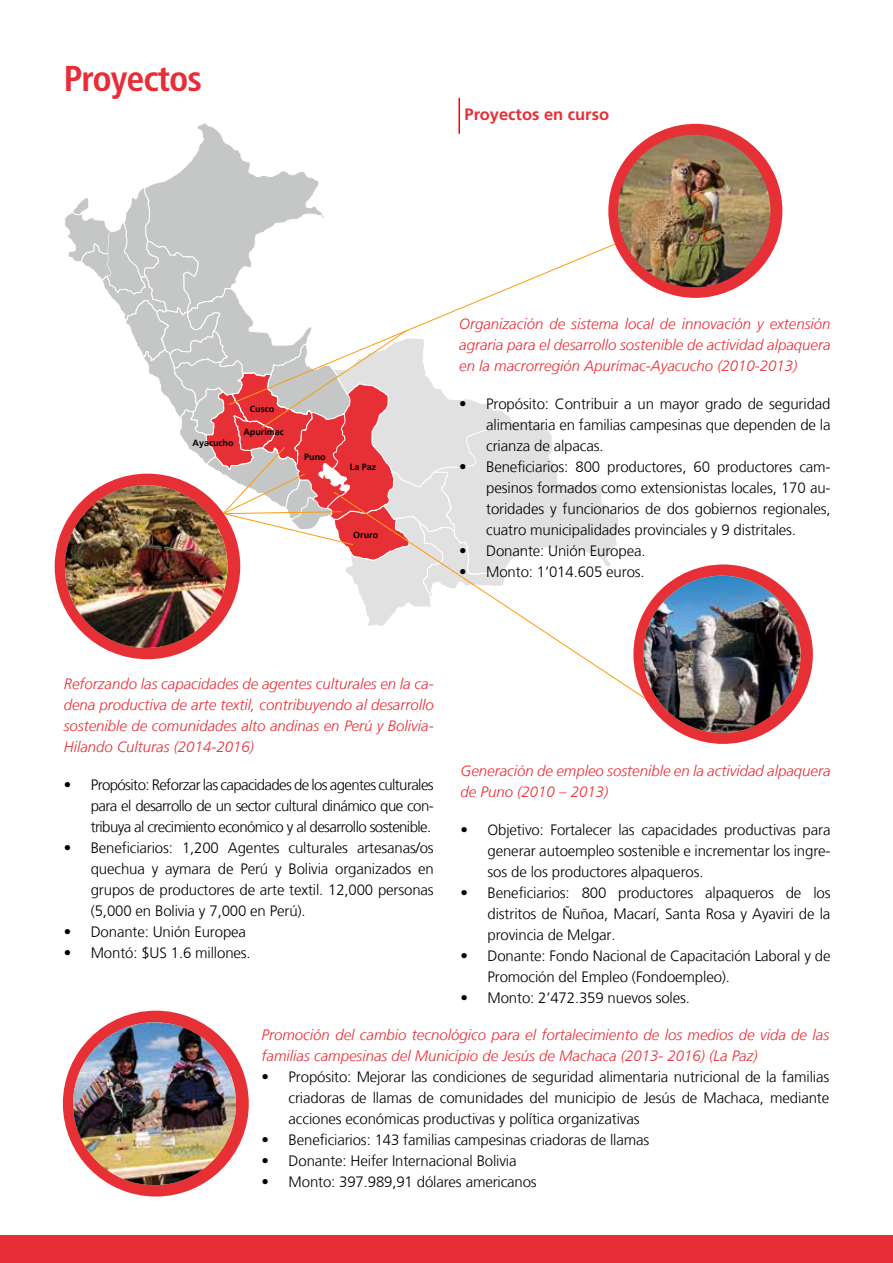
<style>
.page{position:relative;width:893px;height:1263px;background:#fff}
.page>*{position:absolute;margin:0;border:0;box-sizing:border-box;transform-origin:0 0}
.t1{font:700 condensed 36px "Frutiger";letter-spacing:-.03em;color:#e72e36}
.t2{font:700 16.5px "Frutiger";color:#e72e36}
.t3{font:300 15px/21px "Frutiger LT";letter-spacing:-.01em;color:#000;text-align:justify}
.t4{font:italic 300 15px/21px "Frutiger LT";color:#e72e36;text-align:justify}
.t5{font:700 9px "Frutiger LT";color:#000}
</style>
<div class="page">
<div style="left:0;top:1235px;width:893px;height:28px;background:#e72e36"></div>
<hr style="left:458px;top:98px;width:2px;height:36px;background:#f00">
<svg style="left:64px;top:122px;width:555px;height:505px"></svg>
<svg style="left:333px;top:491px;width:314px;height:211px"></svg>
<div style="left:608px;top:124px;width:174px;height:174px;background:#e72f36;border-radius:50%"></div>
<img style="left:618px;top:135px;width:152px;height:152px;border-radius:76px">
<div style="left:633px;top:564px;width:180px;height:180px;background:#e72f36;border-radius:50%"></div>
<img style="left:643px;top:576px;width:158px;height:157px;border-radius:79px">
<div style="left:55px;top:474px;width:185px;height:185px;background:#e72f36;border-radius:50%"></div>
<img style="left:65px;top:485px;width:163px;height:163px;border-radius:81px">
<div style="left:63px;top:1011px;width:186px;height:185px;background:#e72f36;border-radius:50%"></div>
<img style="left:73px;top:1022px;width:163px;height:163px;border-radius:81px">
<h1 class="t1" style="left:64px;top:57px;width:140px">Proyectos</h1>
<p class="t5" style="left:193px;top:438px;width:42px">Ayacucho</p>
<p class="t5" style="left:250px;top:403px;width:26px">Cusco</p>
<p class="t5" style="left:243px;top:427px;width:42px">Apurimac</p>
<p class="t5" style="left:304px;top:452px;width:23px">Puno</p>
<p class="t5" style="left:350px;top:462px;width:28px">La Paz</p>
<p class="t5" style="left:353px;top:529px;width:26px">Oruro</p>
<p class="t2" style="left:465px;top:105px;width:146px">Proyectos en curso</p>
<p class="t4" style="left:459px;top:313px;width:373px">Organización de sistema local de innovación y extensión agraria para el desarrollo sostenible de actividad alpaquera en la macrorregión Apurímac-Ayacucho (2010-2013)</p>
<p class="t3" style="left:486px;top:393px;width:346px;text-indent:-27px">• Propósito: Contribuir a un mayor grado de seguridad alimentaria en familias campesinas que dependen de la crianza de alpacas.</p>
<p class="t3" style="left:486px;top:456px;width:346px;text-indent:-27px">• Beneficiarios: 800 productores, 60 productores cam&shy;pesinos formados como extensionistas locales, 170 au&shy;toridades y funcionarios de dos gobiernos regionales, cuatro municipalidades provinciales y 9 distritales.</p>
<p class="t3" style="left:459px;top:540px;width:188px">• Donante: Unión Europea.</p>
<p class="t3" style="left:459px;top:561px;width:187px">• Monto: 1’014.605 euros.</p>
<p class="t4" style="left:64px;top:674px;width:371px">Reforzando las capacidades de agentes culturales en la ca&shy;dena productiva de arte textil, contribuyendo al desarrollo sostenible de comunidades alto andinas en Perú y Bolivia-Hilando Culturas (2014-2016)</p>
<p class="t3" style="left:91px;top:774px;width:344px;text-indent:-27px">• Propósito: Reforzar las capacidades de los agentes culturales para el desarrollo de un sector cultural dinámico que con&shy;tribuya al crecimiento económico y al desarrollo sostenible.</p>
<p class="t3" style="left:91px;top:837px;width:344px;text-indent:-27px">• Beneficiarios: 1,200 Agentes culturales artesanas/os quechua y aymara de Perú y Bolivia organizados en grupos de productores de arte textil. 12,000 personas (5,000 en Bolivia y 7,000 en Perú).</p>
<p class="t3" style="left:64px;top:921px;width:184px">• Donante: Unión Europea</p>
<p class="t3" style="left:64px;top:942px;width:188px">• Montó: $US 1.6 millones.</p>
<p class="t4" style="left:461px;top:761px;width:371px">Generación de empleo sostenible en la actividad alpaquera de Puno (2010 – 2013)</p>
<p class="t3" style="left:488px;top:819px;width:344px;text-indent:-27px">• Objetivo: Fortalecer las capacidades productivas para generar autoempleo sostenible e incrementar los ingre&shy;sos de los productores alpaqueros.</p>
<p class="t3" style="left:488px;top:882px;width:344px;text-indent:-27px">• Beneficiarios: 800 productores alpaqueros de los distritos de Ñuñoa, Macarí, Santa Rosa y Ayaviri de la provincia de Melgar.</p>
<p class="t3" style="left:488px;top:945px;width:344px;text-indent:-27px">• Donante: Fondo Nacional de Capacitación Laboral y de<br>Promoción del Empleo (Fondoempleo).</p>
<p class="t3" style="left:461px;top:987px;width:231px">• Monto: 2’472.359 nuevos soles.</p>
<p class="t4" style="left:262px;top:1025px;width:569px">Promoción del cambio tecnológico para el fortalecimiento de los medios de vida de las familias campesinas del Municipio de Jesús de Machaca (2013- 2016) (La Paz)</p>
<p class="t3" style="left:289px;top:1067px;width:542px;text-indent:-27px">• Propósito: Mejorar las condiciones de seguridad alimentaria nutricional de la familias criadoras de llamas de comunidades del municipio de Jesús de Machaca, mediante acciones económicas productivas y política organizativas</p>
<p class="t3" style="left:262px;top:1130px;width:389px">• Beneficiarios: 143 familias campesinas criadoras de llamas</p>
<p class="t3" style="left:262px;top:1151px;width:256px">• Donante: Heifer Internacional Bolivia</p>
<p class="t3" style="left:262px;top:1172px;width:277px">• Monto: 397.989,91 dólares americanos</p>
</div>
